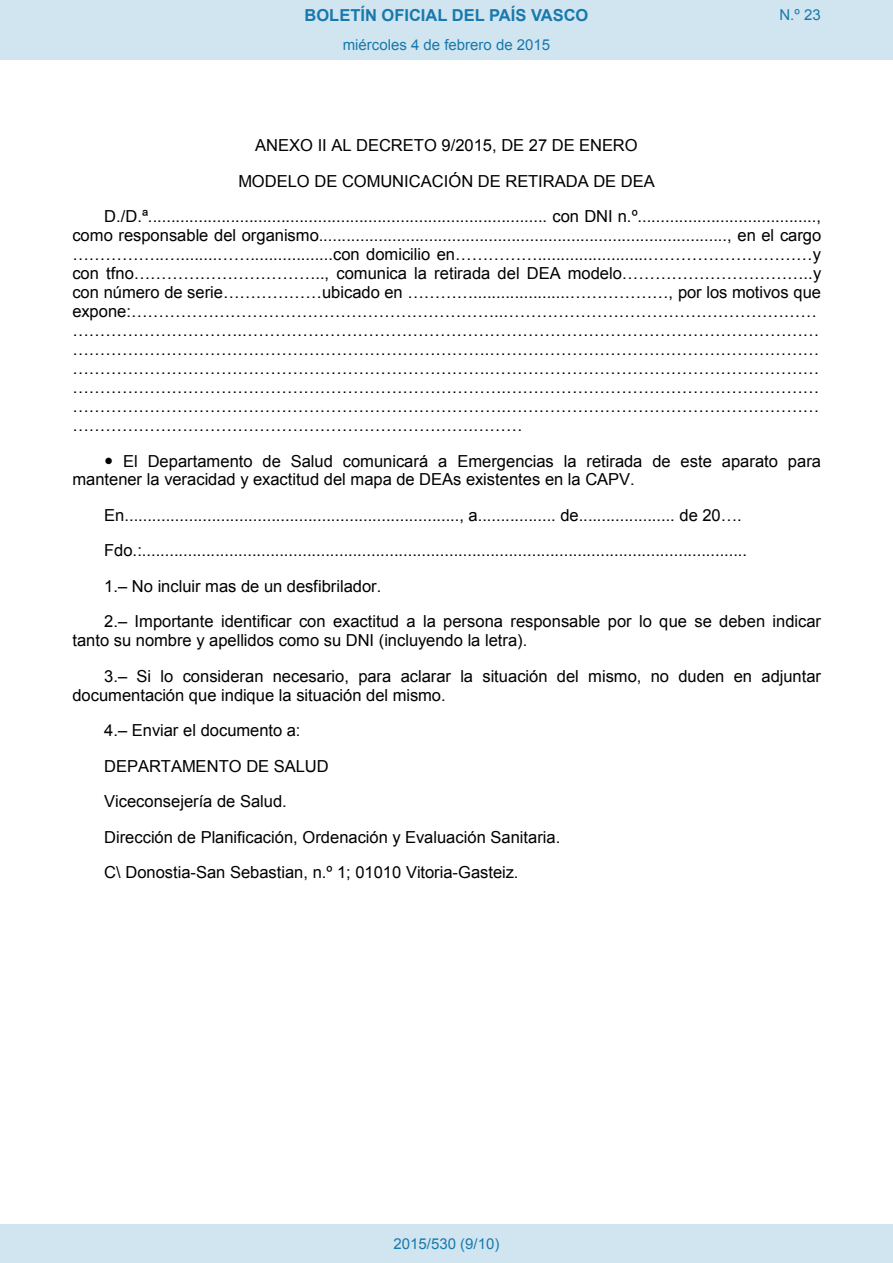
<style>
.page{position:relative;width:893px;height:1263px;background:#fff}
.page>*{position:absolute;margin:0;border:0;box-sizing:border-box;transform-origin:0 0}
.t1{font:16.5px/18.9px "Arial";color:#000}
.t2{font:700 16.5px "Arial";color:#1879ad}
.t3{font:15px "Arial";color:#1879ad}
</style>
<div class="page">
<div style="left:0;top:0;width:893px;height:60px;background:#d0e5f0"></div>
<div style="left:0;top:1225px;width:893px;height:38px;background:#d0e5f0"></div>
<p class="t2" style="left:305px;top:4px;width:285px">BOLETÍN OFICIAL DEL PAÍS VASCO</p>
<p class="t3" style="left:779px;top:5px;width:43px">N.º 23</p>
<p class="t3" style="left:343px;top:35px;width:209px">miércoles 4 de febrero de 2015</p>
<p class="t1" style="left:255px;top:136px;width:384px">ANEXO II AL DECRETO 9/2015, DE 27 DE ENERO</p>
<p class="t1" style="left:238px;top:172px;width:418px">MODELO DE COMUNICACIÓN DE RETIRADA DE DEA</p>
<p class="t1" style="left:104px;top:207px;width:718px">D./D.ª....................................................................................... con DNI n.º.......................................,</p>
<p class="t1" style="left:72px;top:226px;width:750px">como responsable del organismo........................................................................................., en el cargo ……………..…........……..................con domicilio en……………........................…………………………y con tfno…………………………….., comunica la retirada del DEA modelo……………………………..y con número de serie………………ubicado en ………….....................………………, por los motivos que expone:…………………………………………………………..………………………………………………… ………………………….…………………………………………………………………………………………… ………………………………………………………………….…………………………………………………… ………………………………………………………………….…………………………………………………… …………………………………………………………………….………………………………………………… …………………………………………………………………….………………………………………………… ……………………………………………………………….………</p>
<p class="t1" style="left:72px;top:451px;width:750px;text-indent:51px">El Departamento de Salud comunicará a Emergencias la retirada de este aparato para mantener la veracidad y exactitud del mapa de DEAs existentes en la CAPV.</p>
<p class="t1" style="left:104px;top:498px;width:718px;line-height:35.4px">En........................................................................., a................. de..................... de 20….<br>Fdo.:....................................................................................................................................<br>1.– No incluir mas de un desfibrilador.<br>2.– Importante identificar con exactitud a la persona responsable por lo que se deben indicar</p>
<p class="t1" style="left:104px;top:623px;width:718px;line-height:35.4px;text-indent:-32px">tanto su nombre y apellidos como su DNI (incluyendo la letra).<br>3.– Si lo consideran necesario, para aclarar la situación del mismo, no duden en adjuntar</p>
<p class="t1" style="left:104px;top:677px;width:458px;line-height:35.5px;text-indent:-32px">documentación que indique la situación del mismo.<br>4.– Enviar el documento a:<br>DEPARTAMENTO DE SALUD<br>Viceconsejería de Salud.<br>Dirección de Planificación, Ordenación y Evaluación Sanitaria.<br>C\ Donostia-San Sebastian, n.º 1; 01010 Vitoria-Gasteiz.</p>
<p class="t3" style="left:393px;top:1234px;width:107px">2015/530 (9/10)</p>
</div>
